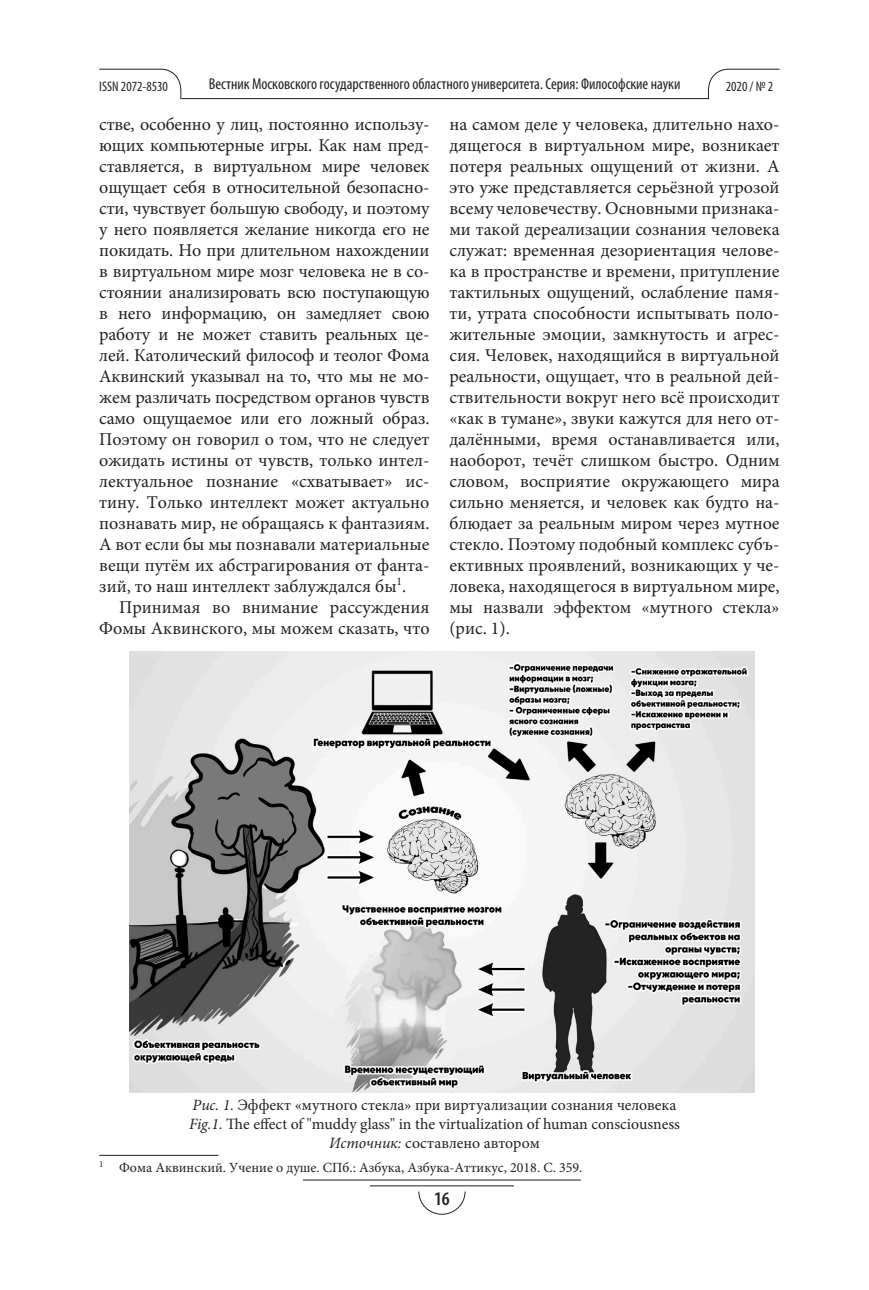
<style>
.page{position:relative;width:869px;height:1290px;background:#fff}
.page>*{position:absolute;margin:0;border:0;box-sizing:border-box;transform-origin:0 0}
.t1{font:600 condensed 19.25px "Myriad Pro";color:#231f20}
.Основной_текст{font:18.03px/21px "Minion Pro";color:#231f20;text-align:justify}
.Подрисуночная_подпис{font:15.75px "Minion Pro";color:#231f20}
.t2{font:condensed 15.75px "Myriad Pro";color:#231f20}
.Сноска{font:14px "Minion Pro";color:#231f20}
.t3{font:condensed 14px "Myriad Pro";color:#231f20}
.s1{font-style:italic}
</style>
<div class="page">
<hr style="left:181px;top:98px;width:527px;height:1px;background:#231f20">
<svg style="left:99px;top:68px;width:83px;height:32px"></svg>
<svg style="left:707px;top:68px;width:73px;height:32px"></svg>
<hr style="left:370px;top:1185px;width:143px;height:1px;background:#231f20">
<hr style="left:303px;top:1179px;width:277px;height:1px;background:#231f20">
<svg style="left:418px;top:1191px;width:47px;height:24px"></svg>
<img style="left:130px;top:651px;width:623px;height:441px">
<hr style="left:99px;top:1155px;width:119px;height:1px;background:#231f20">
<p class="t3" style="left:99px;top:77px;width:70px">ISSN 2072-8530</p>
<p class="t2" style="left:208px;top:75px;width:473px">Вестник Московского государственного областного университета. Серия: Философские науки</p>
<p class="t3" style="left:725px;top:77px;width:49px">2020 / № 2</p>
<p class="Основной_текст" style="left:99px;top:114px;width:331px">стве, особенно у лиц, постоянно использу&shy;ющих компьютерные игры. Как нам пред&shy;ставляется, в виртуальном мире человек ощущает себя в относительной безопасно&shy;сти, чувствует большую свободу, и поэтому у него появляется желание никогда его не покидать. Но при длительном нахождении в виртуальном мире мозг человека не в со&shy;стоянии анализировать всю поступающую в него информацию, он замедляет свою работу и не может ставить реальных це&shy;лей. Католический философ и теолог Фома Аквинский указывал на то, что мы не мо&shy;жем различать посредством органов чувств само ощущаемое или его ложный образ.<br>Поэтому он говорил о том, что не следует ожидать истины от чувств, только интел&shy;лектуальное познание «схватывает» ис&shy;тину. Только интеллект может актуально познавать мир, не обращаясь к фантазиям.<br>А вот если бы мы познавали материальные вещи путём их абстрагирования от фанта&shy;зий, то наш интеллект заблуждался бы<sup>1</sup>.</p>
<p class="Основной_текст" style="left:99px;top:597px;width:331px;text-align:right">Принимая во внимание рассуждения<br>Фомы Аквинского, мы можем сказать, что</p>
<p class="Основной_текст" style="left:449px;top:114px;width:331px">на самом деле у человека, длительно нахо&shy;дящегося в виртуальном мире, возникает потеря реальных ощущений от жизни. А это уже представляется серьёзной угрозой всему человечеству. Основными признака&shy;ми такой дереализации сознания человека служат: временная дезориентация челове&shy;ка в пространстве и времени, притупление тактильных ощущений, ослабление памя&shy;ти, утрата способности испытывать поло&shy;жительные эмоции, замкнутость и агрес&shy;сия. Человек, находящийся в виртуальной реальности, ощущает, что в реальной дей&shy;ствительности вокруг него всё происходит «как в тумане», звуки кажутся для него от&shy;далёнными, время останавливается или, наоборот, течёт слишком быстро. Одним словом, восприятие окружающего мира сильно меняется, и человек как будто на&shy;блюдает за реальным миром через мутное стекло. Поэтому подобный комплекс субъ&shy;ективных проявлений, возникающих у че&shy;ловека, находящегося в виртуальном мире, мы назвали эффектом «мутного стекла» (рис. 1).</p>
<p class="Подрисуночная_подпис" style="left:192px;top:1094px;width:485px"><span class="s1">Рис. 1.</span> Эффект «мутного стекла» при виртуализации сознания человека</p>
<p class="Подрисуночная_подпис" style="left:189px;top:1113px;width:492px"><span class="s1">Fig.1.</span> The effect of "muddy glass" in the virtualization of human consciousness</p>
<p class="Подрисуночная_подпис" style="left:329px;top:1132px;width:212px"><span class="s1">Источник:</span> составлено автором</p>
<p class="Сноска" style="left:99px;top:1158px;width:484px"><sup>1</sup> Фома Аквинский. Учение о душе. СПб.: Азбука, Азбука-Аттикус, 2018. С. 359.</p>
<p class="t1" style="left:434px;top:1186px;width:17px">16</p>
</div>
